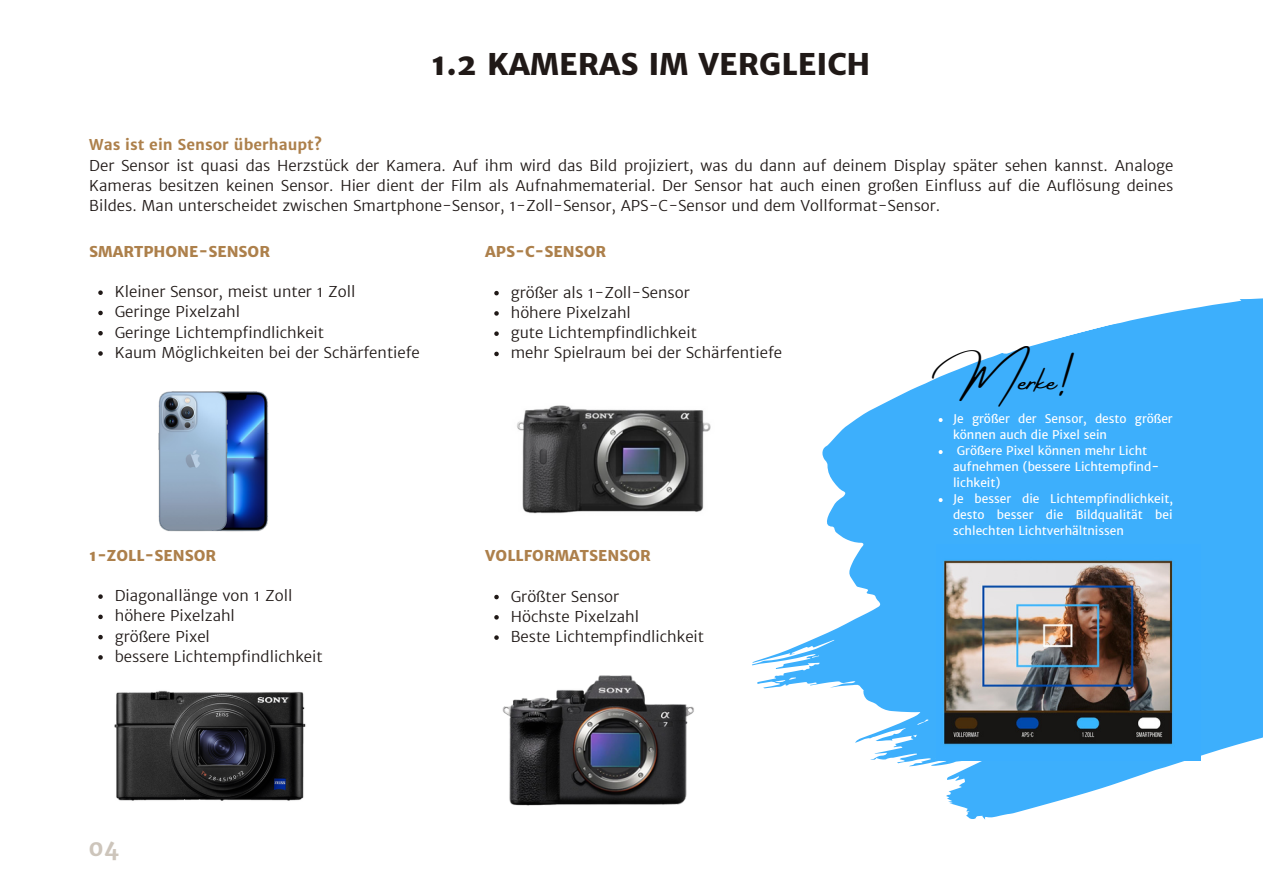
<style>
.page{position:relative;width:1263px;height:894px;background:#fff}
.page>*{position:absolute;margin:0;border:0;box-sizing:border-box;transform-origin:0 0}
.t1{font:33px "Amsterdam Four";color:#000}
.t2{font:800 30px "Merriweather Sans";color:#201917}
.t3{font:700 22.2px "Merriweather Sans";color:#cdc5bb}
.t4{font:300 15px/20.2px "Merriweather Sans";color:#201917}
.t5{font:800 15px "Merriweather Sans";color:#ad804b}
.t6{font:700 15px "Merriweather Sans";color:#ad804b}
.t7{font:12px "Merriweather Sans";color:#fff}
</style>
<div class="page">
<svg style="left:98px;top:290px;width:5px;height:5px"></svg>
<svg style="left:98px;top:310px;width:5px;height:5px"></svg>
<svg style="left:98px;top:331px;width:5px;height:4px"></svg>
<svg style="left:98px;top:351px;width:5px;height:4px"></svg>
<svg style="left:98px;top:594px;width:5px;height:4px"></svg>
<svg style="left:98px;top:614px;width:5px;height:5px"></svg>
<svg style="left:98px;top:634px;width:5px;height:5px"></svg>
<svg style="left:98px;top:655px;width:5px;height:4px"></svg>
<svg style="left:494px;top:291px;width:5px;height:4px"></svg>
<svg style="left:494px;top:311px;width:5px;height:4px"></svg>
<svg style="left:494px;top:331px;width:5px;height:5px"></svg>
<svg style="left:494px;top:351px;width:5px;height:5px"></svg>
<svg style="left:494px;top:594px;width:5px;height:5px"></svg>
<svg style="left:494px;top:615px;width:5px;height:4px"></svg>
<svg style="left:494px;top:635px;width:5px;height:4px"></svg>
<img style="left:158px;top:391px;width:111px;height:141px">
<img style="left:114px;top:690px;width:192px;height:111px">
<img style="left:517px;top:405px;width:175px;height:109px">
<img style="left:502px;top:675px;width:190px;height:131px">
<svg style="left:692px;top:298px;width:571px;height:522px;fill:#3daffc"></svg>
<img style="left:936px;top:544px;width:264px;height:215px">
<svg style="left:939px;top:418px;width:4px;height:4px"></svg>
<svg style="left:939px;top:450px;width:4px;height:4px"></svg>
<svg style="left:939px;top:498px;width:4px;height:4px"></svg>
<h2 class="t2" style="left:431px;top:46px;width:441px">1.2 KAMERAS IM VERGLEICH</h2>
<p class="t6" style="left:89px;top:135px;width:234px">Was ist ein Sensor überhaupt?</p>
<p class="t4" style="left:89px;top:155px;width:1085px;text-align:justify">Der Sensor ist quasi das Herzstück der Kamera. Auf ihm wird das Bild projiziert, was du dann auf deinem Display später sehen kannst. Analoge Kameras besitzen keinen Sensor. Hier dient der Film als Aufnahmematerial. Der Sensor hat auch einen großen Einfluss auf die Auflösung deines Bildes. Man unterscheidet zwischen Smartphone-Sensor, 1-Zoll-Sensor, APS-C-Sensor und dem Vollformat-Sensor.</p>
<p class="t5" style="left:89px;top:242px;width:182px">SMARTPHONE-SENSOR</p>
<p class="t5" style="left:485px;top:242px;width:123px">APS-C-SENSOR</p>
<p class="t4" style="left:115px;top:282px;width:307px">Kleiner Sensor, meist unter 1 Zoll<br>Geringe Pixelzahl<br>Geringe Lichtempfindlichkeit<br>Kaum Möglichkeiten bei der Schärfentiefe</p>
<p class="t4" style="left:511px;top:282px;width:273px">größer als 1-Zoll-Sensor<br>höhere Pixelzahl<br>gute Lichtempfindlichkeit<br>mehr Spielraum bei der Schärfentiefe</p>
<h1 class="t1" style="left:958px;top:362px;width:107px">Merke!</h1>
<p class="t7" style="left:953px;top:411px;width:221px">Je größer der Sensor, desto größer</p>
<p class="t7" style="left:953px;top:427px;width:156px">können auch die Pixel sein</p>
<p class="t7" style="left:957px;top:443px;width:192px">Größere Pixel können mehr Licht</p>
<p class="t7" style="left:953px;top:459px;width:208px">aufnehmen (bessere Lichtempfind-</p>
<p class="t7" style="left:953px;top:475px;width:49px">lichkeit)</p>
<p class="t7" style="left:953px;top:491px;width:221px">Je besser die Lichtempfindlichkeit,</p>
<p class="t7" style="left:953px;top:507px;width:221px">desto besser die Bildqualität bei</p>
<p class="t7" style="left:953px;top:523px;width:172px">schlechten Lichtverhältnissen</p>
<p class="t5" style="left:89px;top:545px;width:129px">1-ZOLL-SENSOR</p>
<p class="t5" style="left:485px;top:546px;width:167px">VOLLFORMATSENSOR</p>
<p class="t4" style="left:115px;top:585px;width:209px">Diagonallänge von 1 Zoll höhere Pixelzahl<br>größere Pixel<br>bessere Lichtempfindlichkeit</p>
<p class="t4" style="left:511px;top:586px;width:195px">Größter Sensor<br>Höchste Pixelzahl<br>Beste Lichtempfindlichkeit</p>
<h3 class="t3" style="left:89px;top:833px;width:32px">04</h3>
</div>
